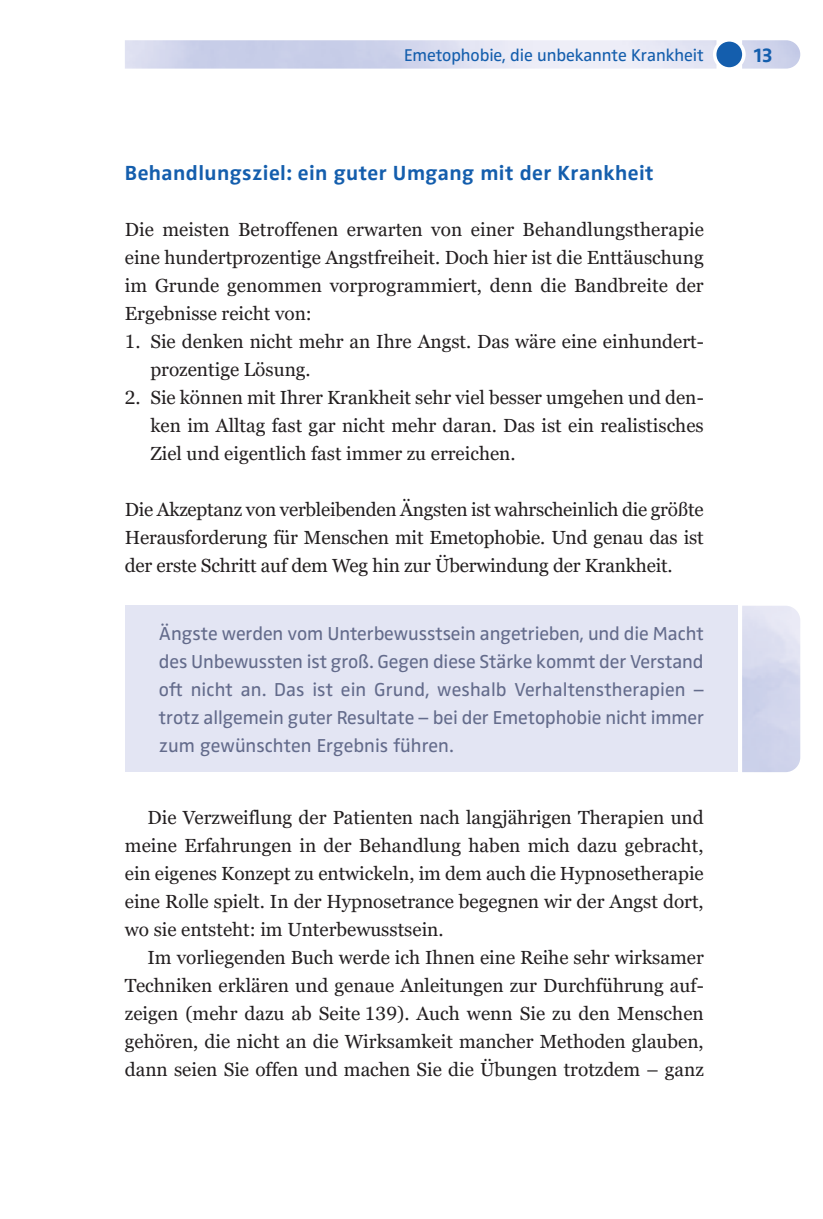
<style>
.page{position:relative;width:823px;height:1219px;background:#fff}
.page>*{position:absolute;margin:0;border:0;box-sizing:border-box;transform-origin:0 0}
.Ueberschrift_3{font:700 21.2px "Zwo Pro";letter-spacing:.02em;color:#145ead}
.t1{font:700 20.8px "Zwo Pro";color:#145ead}
.Kasten_Grundtext{font:19.4px/28px "Zwo Pro";color:#636b8b;text-align:justify}
.Grundtext{font:19px/28px "Georgia Pro";color:#231f20;text-align:justify}
.Grundtext_-_ohne_Ein{font:19px/28px "Georgia Pro";letter-spacing:-.005em;color:#231f20;text-align:justify}
.t2{font:17.6px "Zwo Pro";letter-spacing:-.005em;color:#145ead}
</style>
<div class="page">
<div style="left:125px;top:606px;width:612px;height:166px;background:#e3e5f3"></div>
<img style="left:125px;top:40px;width:674px;height:29px">
<div style="left:716px;top:42px;width:25px;height:25px;background:#145ead;border-radius:50%"></div>
<p class="t2" style="left:404px;top:45px;width:301px">Emetophobie, die unbekannte Krankheit</p>
<p class="t1" style="left:753px;top:42px;width:20px">13</p>
<p class="Ueberschrift_3" style="left:125px;top:160px;width:530px">Behandlungsziel: ein guter Umgang mit der Krankheit</p>
<p class="Grundtext_-_ohne_Ein" style="left:125px;top:216px;width:580px">Die meisten Betroffenen erwarten von einer Behandlungstherapie eine hundertprozentige Angstfreiheit. Doch hier ist die Enttäuschung im Grunde genommen vorprogrammiert, denn die Bandbreite der Ergebnisse reicht von:</p>
<p class="Grundtext" style="left:150px;top:328px;width:554px;text-indent:-26px">1. Sie denken nicht mehr an Ihre Angst. Das wäre eine einhundert&shy;prozentige Lösung.</p>
<p class="Grundtext" style="left:150px;top:384px;width:554px;text-indent:-26px">2. Sie können mit Ihrer Krankheit sehr viel besser umgehen und den&shy;ken im Alltag fast gar nicht mehr daran. Das ist ein realistisches Ziel und eigentlich fast immer zu erreichen.</p>
<p class="Grundtext_-_ohne_Ein" style="left:125px;top:496px;width:580px">Die Akzeptanz von verbleibenden Ängsten ist wahrscheinlich die größte Herausforderung für Menschen mit Emetophobie. Und genau das ist der erste Schritt auf dem Weg hin zur Überwindung der Krankheit.</p>
<p class="Kasten_Grundtext" style="left:159px;top:620px;width:546px">Ängste werden vom Unterbewusstsein angetrieben, und die Macht des Unbewussten ist groß. Gegen diese Stärke kommt der Verstand oft nicht an. Das ist ein Grund, weshalb Verhaltenstherapien – trotz allgemein guter Resultate – bei der Emetophobie nicht immer zum gewünschten Ergebnis führen.</p>
<p class="Grundtext" style="left:125px;top:804px;width:580px;text-indent:23px">Die Verzweiflung der Patienten nach langjährigen Therapien und meine Erfahrungen in der Behandlung haben mich dazu gebracht, ein eigenes Konzept zu entwickeln, im dem auch die Hypnosetherapie eine Rolle spielt. In der Hypnosetrance begegnen wir der Angst dort, wo sie entsteht: im Unterbewusstsein.</p>
<p class="Grundtext" style="left:125px;top:944px;width:580px;text-indent:23px">Im vorliegenden Buch werde ich Ihnen eine Reihe sehr wirksamer Techniken erklären und genaue Anleitungen zur Durchführung auf&shy;zeigen (mehr dazu ab Seite 139). Auch wenn Sie zu den Menschen gehören, die nicht an die Wirksamkeit mancher Methoden glauben, dann seien Sie offen und machen Sie die Übungen trotzdem – ganz</p>
</div>
